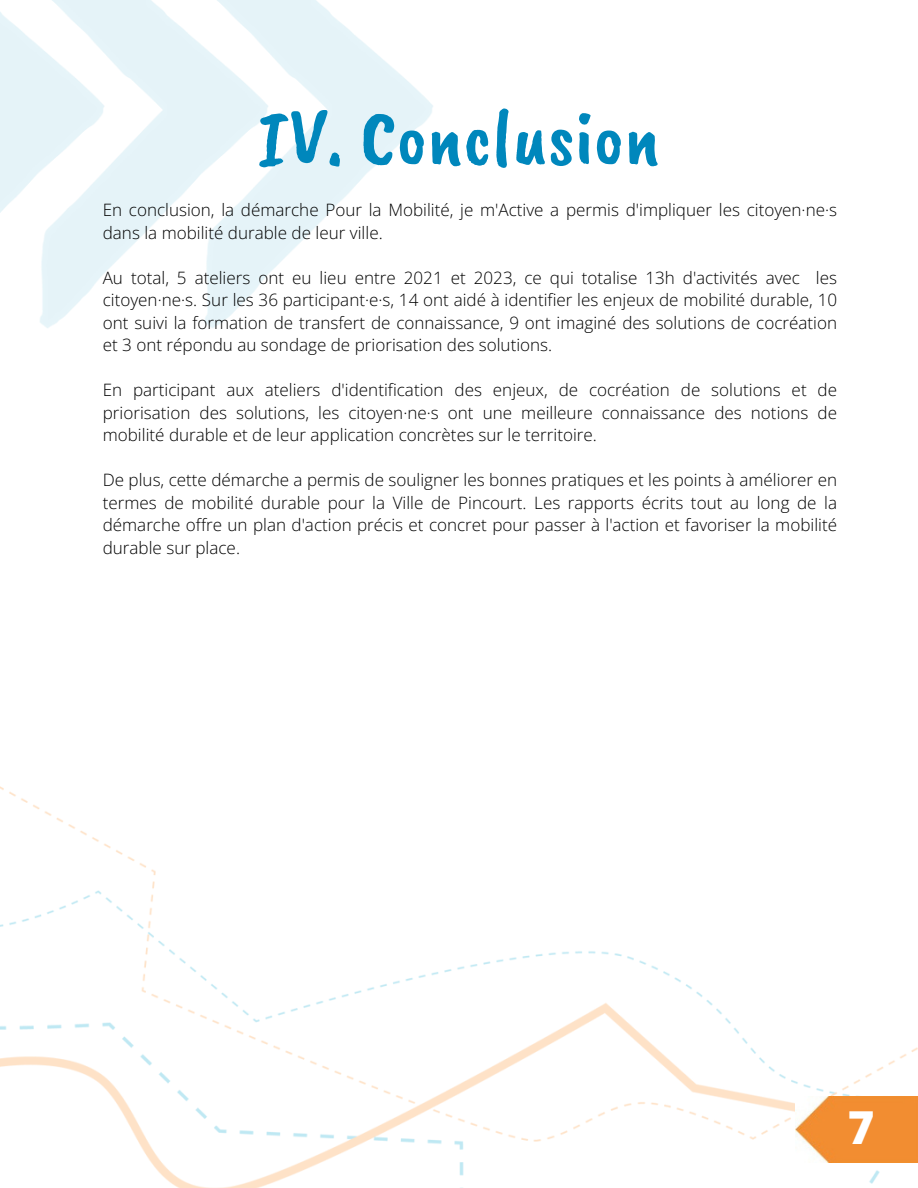
<style>
.page{position:relative;width:918px;height:1188px;background:#fff}
.page>*{position:absolute;margin:0;border:0;box-sizing:border-box;transform-origin:0 0}
.t1{font:81px "Caveat Brush";color:#0087bc}
.t2{font:800 45.45px "Open Sans";color:#fff}
.t3{font:300 17.1px/22.5px "Open Sans";color:#000;text-align:justify}
</style>
<div class="page">
<img style="left:0;top:0;width:433px;height:328px">
<img style="left:0;top:786px;width:918px;height:402px">
<img style="left:795px;top:1096px;width:123px;height:67px">
<p class="t1" style="left:258px;top:86px;width:404px">IV. Conclusion</p>
<p class="t3" style="left:103px;top:198px;width:736px">En conclusion, la démarche Pour la Mobilité, je m'Active a permis d'impliquer les citoyen·ne·s dans la mobilité durable de leur ville.</p>
<p class="t3" style="left:103px;top:266px;width:736px">Au total, 5 ateliers ont eu lieu entre 2021 et 2023, ce qui totalise 13h d'activités avec les citoyen·ne·s. Sur les 36 participant·e·s, 14 ont aidé à identifier les enjeux de mobilité durable, 10 ont suivi la formation de transfert de connaissance, 9 ont imaginé des solutions de cocréation et 3 ont répondu au sondage de priorisation des solutions.</p>
<p class="t3" style="left:103px;top:378px;width:736px">En participant aux ateliers d'identification des enjeux, de cocréation de solutions et de priorisation des solutions, les citoyen·ne·s ont une meilleure connaissance des notions de mobilité durable et de leur application concrètes sur le territoire.</p>
<p class="t3" style="left:103px;top:468px;width:736px">De plus, cette démarche a permis de souligner les bonnes pratiques et les points à améliorer en termes de mobilité durable pour la Ville de Pincourt. Les rapports écrits tout au long de la démarche offre un plan d'action précis et concret pour passer à l'action et favoriser la mobilité durable sur place.</p>
<p class="t2" style="left:848px;top:1096px;width:28px">7</p>
</div>
